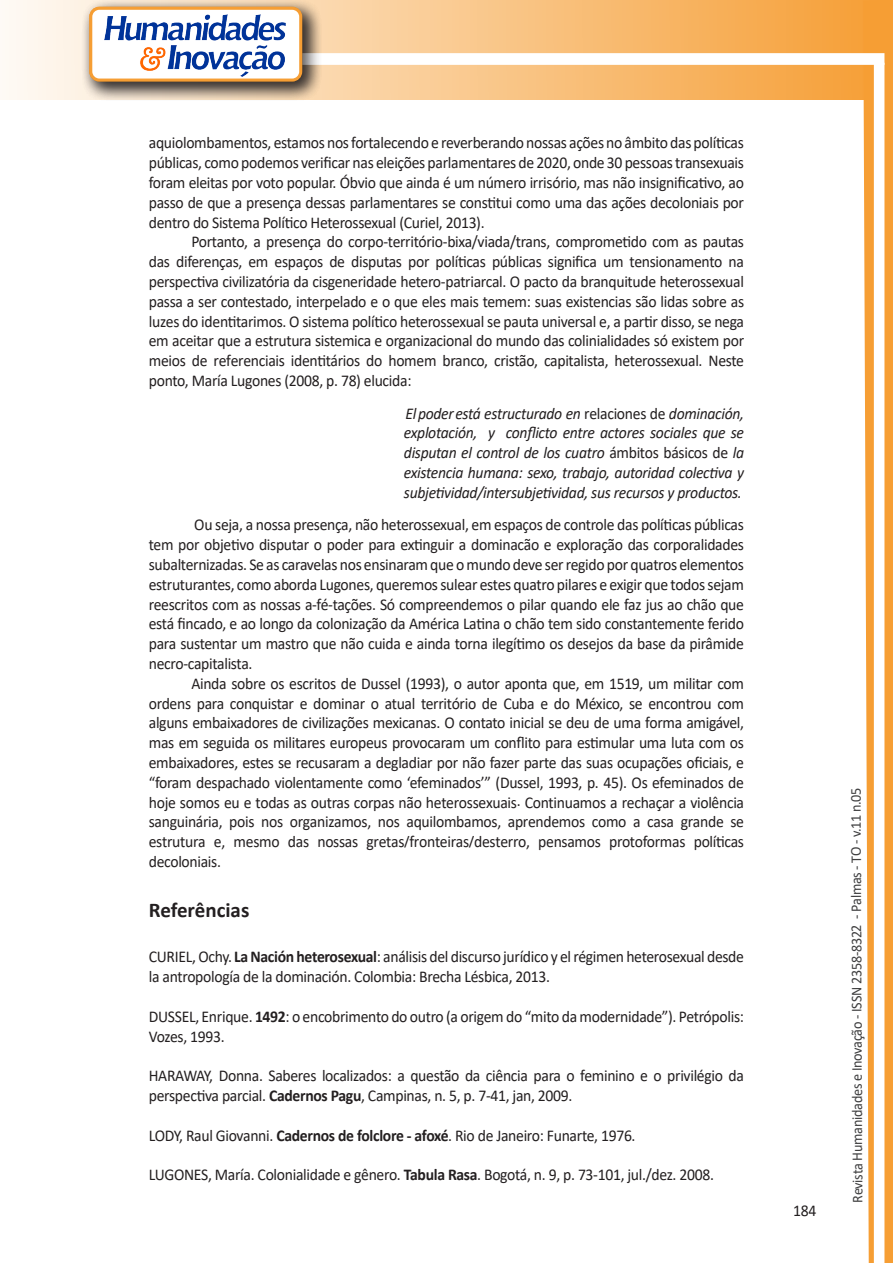
<style>
.page{position:relative;width:893px;height:1263px;background:#fff}
.page>*{position:absolute;margin:0;border:0;box-sizing:border-box;transform-origin:0 0}
.Titulo_2{font:700 21px "Calibri";color:#231f20}
.texto{font:16.5px/19.8px "Calibri";letter-spacing:-.02em;color:#231f20;text-align:justify;scale:.95 1}
.citacao{font:italic 16.5px/19.8px "Calibri";letter-spacing:-.02em;color:#231f20;text-align:justify;scale:.95 1}
.t1{font:15px "Calibri";letter-spacing:-.025em;color:#3e3e3f;scale:.95 1}
.s1{font-style:normal}
.s2{font-weight:700}
</style>
<div class="page">
<svg style="left:5px;top:0;width:858px;height:100px;background:#f9c484"></svg>
<div style="left:302px;top:53px;width:582px;height:12px;background:#fff;border:2px solid #fff"></div>
<svg style="left:863px;top:0;width:30px;height:1263px"></svg>
<div style="left:81px;top:0;width:241px;height:102px;background:#231f20;opacity:.75"></div>
<div style="left:91px;top:8px;width:210px;height:72px;background:#fff;border-radius:9px"></div>
<img style="left:104px;top:14px;width:181px;height:62px">
<div style="left:89px;top:7px;width:213px;height:75px;border:3px solid #f69e34;border-radius:9px"></div>
<p class="texto" style="left:149px;top:133px;width:628px">aquiolombamentos, estamos nos fortalecendo e reverberando nossas ações no âmbito das políticas públicas, como podemos verificar nas eleições parlamentares de 2020, onde 30 pessoas transexuais foram eleitas por voto popular. Óbvio que ainda é um número irrisório, mas não insignificativo, ao passo de que a presença dessas parlamentares se constitui como uma das ações decoloniais por dentro do Sistema Político Heterossexual (Curiel, 2013).</p>
<p class="texto" style="left:149px;top:232px;width:628px;text-indent:43px">Portanto, a presença do corpo-território-bixa/viada/trans, comprometido com as pautas das diferenças, em espaços de disputas por políticas públicas significa um tensionamento na perspectiva civilizatória da cisgeneridade hetero-patriarcal. O pacto da branquitude heterossexual passa a ser contestado, interpelado e o que eles mais temem: suas existencias são lidas sobre as luzes do identitarimos. O sistema político heterossexual se pauta universal e, a partir disso, se nega em aceitar que a estrutura sistemica e organizacional do mundo das colinialidades só existem por meios de referenciais identitários do homem branco, cristão, capitalista, heterossexual. Neste ponto, María Lugones (2008, p. 78) elucida:</p>
<p class="citacao" style="left:404px;top:403px;width:360px">Elpoderestá estructurado en <span class="s1">relaciones de</span> dominación, explotación, y conflicto entre actores sociales que se disputan el control de los cuatro <span class="s1">ámbitos básicos de</span> la existencia humana: sexo, trabajo, autoridad colectiva y subjetividad/intersubjetividad, sus recursos y productos.</p>
<p class="texto" style="left:149px;top:515px;width:628px;text-indent:45px">Ou seja, a nossa presença, não heterossexual, em espaços de controle das políticas públicas tem por objetivo disputar o poder para extinguir a dominacão e exploração das corporalidades subalternizadas. Se as caravelas nos ensinaram que o mundo deve ser regido por quatros elementos estruturantes, como aborda Lugones, queremos sulear estes quatro pilares e exigir que todos sejam reescritos com as nossas a-fé-tações. Só compreendemos o pilar quando ele faz jus ao chão que está fincado, e ao longo da colonização da América Latina o chão tem sido constantemente ferido para sustentar um mastro que não cuida e ainda torna ilegítimo os desejos da base da pirâmide necro-capitalista.</p>
<p class="texto" style="left:149px;top:673px;width:628px;text-indent:43px">Ainda sobre os escritos de Dussel (1993), o autor aponta que, em 1519, um militar com ordens para conquistar e dominar o atual território de Cuba e do México, se encontrou com alguns embaixadores de civilizações mexicanas. O contato inicial se deu de uma forma amigável, mas em seguida os militares europeus provocaram um conflito para estimular uma luta com os embaixadores, estes se recusaram a degladiar por não fazer parte das suas ocupações oficiais, e “foram despachado violentamente como ‘efeminados’” (Dussel, 1993, p. 45). Os efeminados de hoje somos eu e todas as outras corpas não heterossexuais. Continuamos a rechaçar a violência sanguinária, pois nos organizamos, nos aquilombamos, aprendemos como a casa grande se estrutura e, mesmo das nossas gretas/fronteiras/desterro, pensamos protoformas políticas decoloniais.</p>
<p class="Titulo_2" style="left:149px;top:896px;width:102px">Referências</p>
<p class="texto" style="left:149px;top:947px;width:628px">CURIEL, Ochy. <span class="s2">La Nación heterosexual</span>: análisis del discurso jurídico y el régimen heterosexual desde la antropología de la dominación. Colombia: Brecha Lésbica, 2013.</p>
<p class="texto" style="left:149px;top:1006px;width:628px">DUSSEL, Enrique. <span class="s2">1492</span>: o encobrimento do outro (a origem do “mito da modernidade”). Petrópolis:<br>Vozes, 1993.</p>
<p class="texto" style="left:149px;top:1065px;width:628px">HARAWAY, Donna. Saberes localizados: a questão da ciência para o feminino e o privilégio da perspectiva parcial. <span class="s2">Cadernos Pagu</span>, Campinas, n. 5, p. 7-41, jan, 2009.</p>
<p class="texto" style="left:149px;top:1125px;width:514px">LODY, Raul Giovanni. <span class="s2">Cadernos de folclore - afoxé</span>. Rio de Janeiro: Funarte, 1976.</p>
<p class="texto" style="left:149px;top:1164px;width:596px">LUGONES, María. Colonialidade e gênero. <span class="s2">Tabula Rasa</span>. Bogotá, n. 9, p. 73-101, jul./dez. 2008.</p>
<p class="texto" style="left:793px;top:1200px;width:26px">184</p>
<p class="t1" style="left:846px;top:1203px;width:439px;rotate:-90deg">Revista Humanidades e Inovação - ISSN 2358-8322 - Palmas - TO - v.11 n.05</p>
</div>
